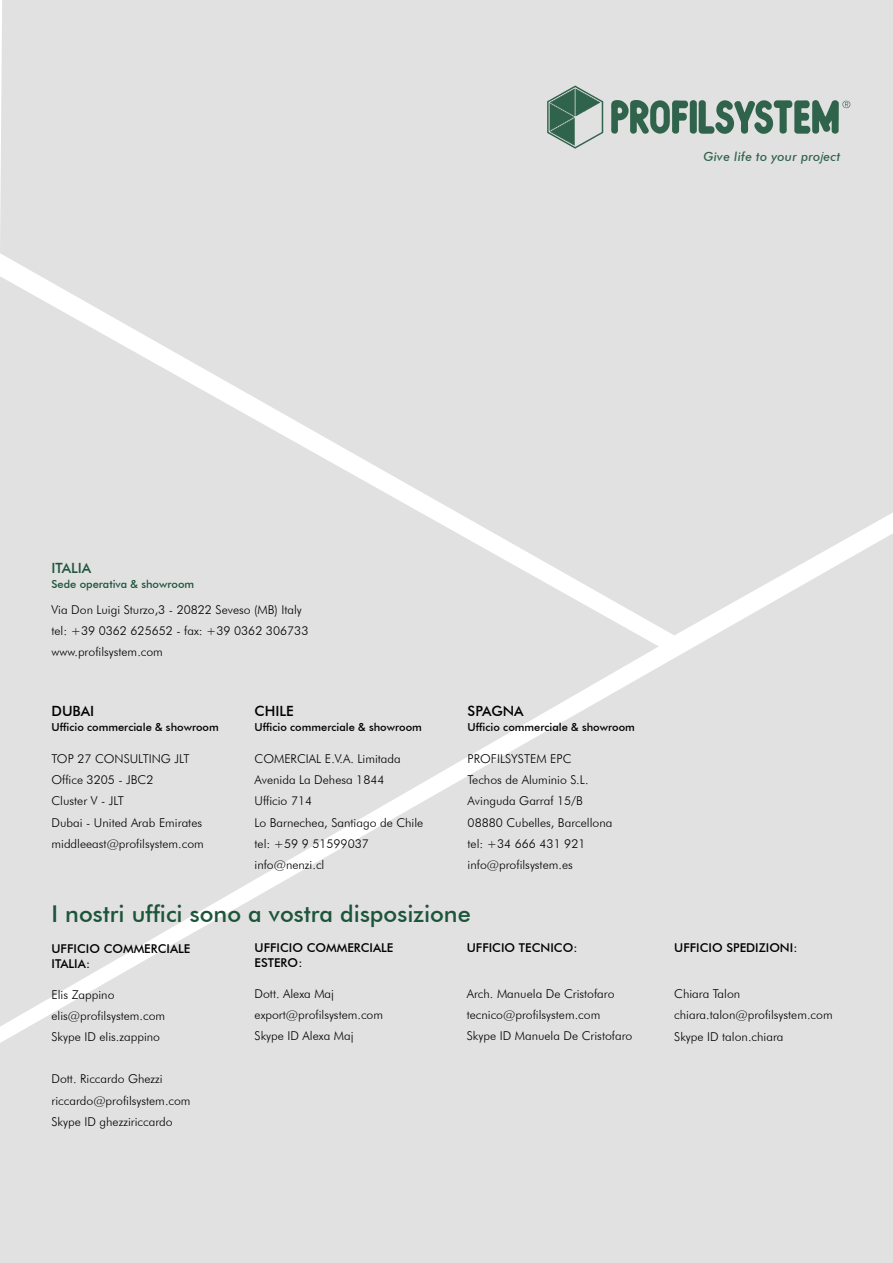
<style>
.page{position:relative;width:893px;height:1263px;background:#fff}
.page>*{position:absolute;margin:0;border:0;box-sizing:border-box;transform-origin:0 0}
.t1{font:500 23.25px "Futura BT";color:#1d553b}
.t2{font:500 14.1px "Futura BT";color:#000}
.t3{font:500 14.1px "Futura BT";color:#1d553b}
.t4{font:italic 500 12.45px "Futura BT";letter-spacing:.02em;color:#1d553b}
.t5{font:300 12.15px/21.1px "Futura BT";color:#000}
.t6{font:500 12.15px/15.5px "Futura BT";color:#000}
.t7{font:500 10.95px "Futura BT";color:#000}
.t8{font:500 10.95px "Futura BT";color:#1d553b}
.s1{font-family:"Arial";font-weight:400}
</style>
<div class="page">
<div style="left:0;top:635px;width:893px;height:628px;background:#e1e1e1"></div>
<div style="left:0;top:0;width:893px;height:635px;background:#e1e1e1"></div>
<div style="left:0;top:276px;width:659px;height:751px;background:#e1e1e1"></div>
<svg style="left:611px;top:100px;width:239px;height:35px;background:#7e9b8d"></svg>
<svg style="left:547px;top:86px;width:56px;height:63px;background:#8da59a"></svg>
<p class="t4" style="left:703px;top:149px;width:138px">Give life to your pro<span class="s1">j</span>ect</p>
<p class="t3" style="left:52px;top:560px;width:41px">ITALIA</p>
<p class="t8" style="left:52px;top:577px;width:144px">Sede operativa &amp; showroom</p>
<p class="t5" style="left:52px;top:599px;width:258px">Via Don Luigi Sturzo,3 - 20822 Seveso (MB) Italy tel: +39 0362 625652 - fax: +39 0362 306733 www.profilsystem.com</p>
<p class="t2" style="left:52px;top:702px;width:44px">DUBAI</p>
<p class="t5" style="left:52px;top:748px;width:154px">TOP 27 CONSULTING JLT<br>Office 3205 - JBC2<br>Cluster V - JLT<br>Dubai - United Arab Emirates middleeast@profilsystem.com</p>
<p class="t7" style="left:52px;top:720px;width:169px">Ufficio commerciale &amp; showroom</p>
<p class="t2" style="left:255px;top:702px;width:41px">CHILE</p>
<p class="t5" style="left:255px;top:748px;width:170px">COMERCIAL E.V.A. Limitada<br>Avenida La Dehesa 1844<br>Ufficio 714<br>Lo Barnechea, Santiago de Chile tel: +59 9 51599037 info@nenzi.cl</p>
<p class="t7" style="left:255px;top:720px;width:169px">Ufficio commerciale &amp; showroom</p>
<p class="t2" style="left:468px;top:702px;width:58px">SPAGNA</p>
<p class="t7" style="left:468px;top:720px;width:169px">Ufficio commerciale &amp; showroom</p>
<p class="t5" style="left:468px;top:748px;width:146px">PROFILSYSTEM EPC<br>Techos de Aluminio S.L.<br>Avinguda Garraf 15/B<br>08880 Cubelles, Barcellona tel: +34 666 431 921 info@profilsystem.es</p>
<h1 class="t1" style="left:52px;top:899px;width:421px">I nostri uffici sono a vostra disposizione</h1>
<p class="t6" style="left:52px;top:940px;width:140px">UFFICIO COMMERCIALE<br>ITALIA:</p>
<p class="t5" style="left:52px;top:984px;width:115px">Elis Zappino elis@profilsystem.com<br>Skype ID elis.zappino</p>
<p class="t5" style="left:52px;top:1068px;width:141px">Dott. Riccardo Ghezzi riccardo@profilsystem.com<br>Skype ID ghezziriccardo</p>
<p class="t6" style="left:255px;top:940px;width:140px">UFFICIO COMMERCIALE<br>ESTERO:</p>
<p class="t5" style="left:255px;top:983px;width:130px">Dott. Alexa Maj export@profilsystem.com<br>Skype ID Alexa Maj</p>
<p class="t6" style="left:467px;top:940px;width:112px">UFFICIO TECNICO:</p>
<p class="t5" style="left:467px;top:983px;width:167px">Arch. Manuela De Cristofaro tecnico@profilsystem.com<br>Skype ID Manuela De Cristofaro</p>
<p class="t6" style="left:674px;top:940px;width:125px">UFFICIO SPEDIZIONI:</p>
<p class="t5" style="left:674px;top:983px;width:160px">Chiara Talon chiara.talon@profilsystem.com<br>Skype ID talon.chiara</p>
</div>
